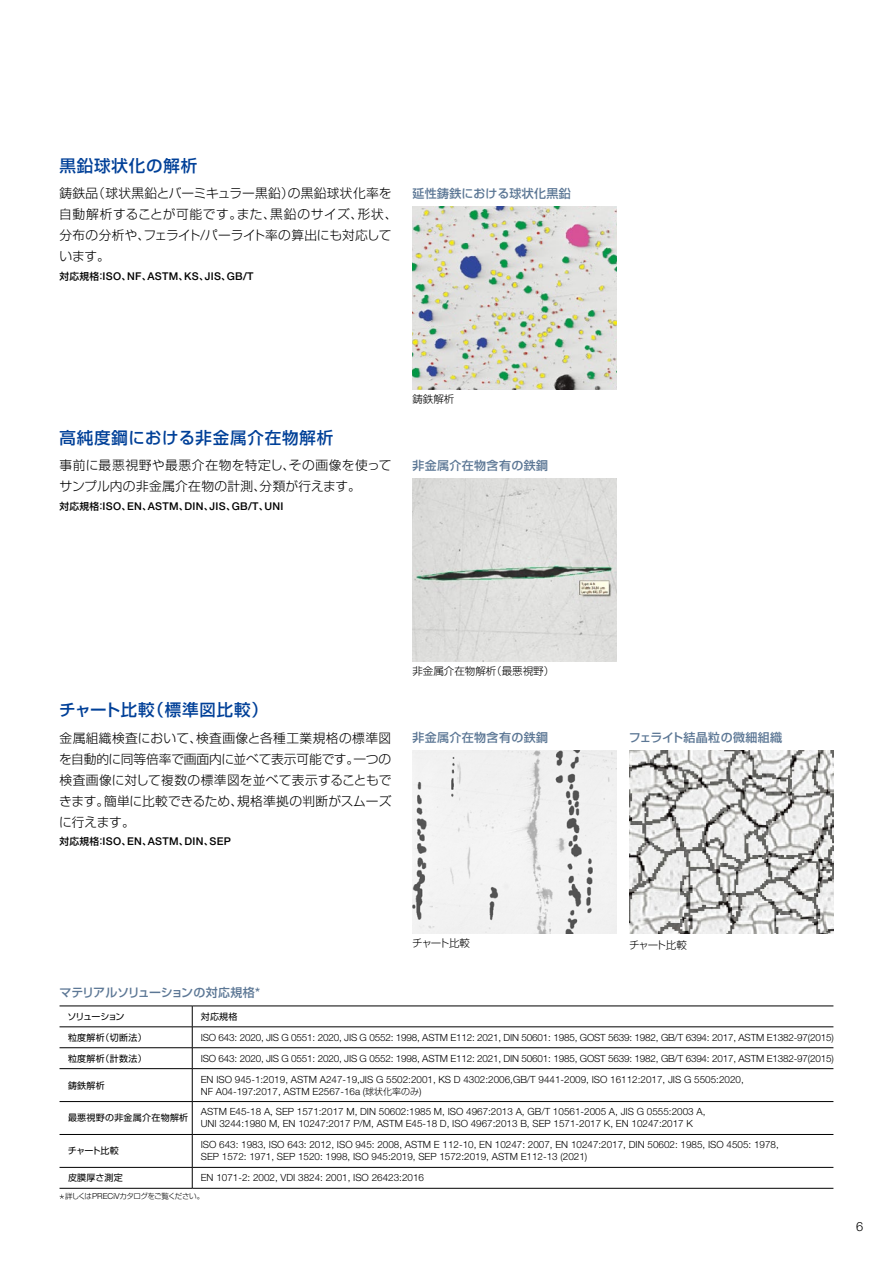
<style>
.page{position:relative;width:893px;height:1263px;background:#fff}
.page>*{position:absolute;margin:0;border:0;box-sizing:border-box;transform-origin:0 0}
.JP_Tittle_copy_11pt_17pt{font:500 16.5px "Shin Go Pro";letter-spacing:.05em;color:#004098}
.JP_Body_copy_8_5pt_14pt{font:300 12.75px/21px "Shin Go Pro";letter-spacing:.02em;color:#000}
.t1{font:300 12.75px "Helvetica Neue LT Std";color:#000}
.JP_Subhead_8pt_12pt_02{font:500 12px "Shin Go Pro";letter-spacing:.03em;color:#5c7795}
.JP_Subhead_8pt_12pt_02-2{font:500 12px "Shin Go Pro";letter-spacing:-.02em;color:#5c7795}
.JP_table_head_6_5pt_8pt{font:500 10.8px "Helvetica Neue LT Std";letter-spacing:.025em;color:#000}
.JP_photo_caption_7pt_9pt{font:300 10.5px "Shin Go Pro";color:#000}
.JP_table_6pt_8pt{font:300 9.9px/12px "Helvetica Neue LT Std";color:#000}
.JP_table_6pt_8pt-2{font:300 9.9px "Helvetica Neue LT Std";letter-spacing:-.02em;color:#000}
.JP_table_R_6pt_8pt{font:9px "Shin Go Pro";letter-spacing:.03em;color:#000}
.JP_table_R_6pt_8pt-2{font:9px "Shin Go Pro";letter-spacing:-.135em;color:#000}
.JP_table_caption_5pt_8pt{font:300 7.5px "Shin Go Pro";letter-spacing:-.085em;color:#000}
.s1{font-family:"Helvetica Neue LT Std";font-size:14.1px}
.s2{font-family:"Shin Go Pro";font-size:9.75px}
.s3{font-family:"Helvetica Neue LT Std";font-size:13.2px}
.s4{font-family:"Shin Go Pro";font-size:9px}
.s5{font-family:"Helvetica Neue LT Std";font-size:8.25px}
</style>
<div class="page">
<img style="left:412px;top:206px;width:205px;height:183px">
<img style="left:412px;top:478px;width:205px;height:183px">
<hr style="left:192px;top:1006px;width:641px;height:1px;background:#000">
<hr style="left:60px;top:1026px;width:132px;height:1px;background:#000">
<hr style="left:192px;top:1026px;width:641px;height:1px;background:#000">
<hr style="left:60px;top:1047px;width:132px;height:1px;background:#000">
<hr style="left:192px;top:1047px;width:641px;height:1px;background:#000">
<hr style="left:60px;top:1068px;width:132px;height:1px;background:#000">
<hr style="left:192px;top:1068px;width:641px;height:1px;background:#000">
<hr style="left:60px;top:1101px;width:132px;height:1px;background:#000">
<hr style="left:192px;top:1101px;width:641px;height:1px;background:#000">
<hr style="left:60px;top:1134px;width:132px;height:1px;background:#000">
<hr style="left:192px;top:1134px;width:641px;height:1px;background:#000">
<hr style="left:60px;top:1167px;width:132px;height:1px;background:#000">
<hr style="left:192px;top:1167px;width:641px;height:1px;background:#000">
<hr style="left:60px;top:1188px;width:132px;height:1px;background:#000">
<hr style="left:192px;top:1188px;width:641px;height:1px;background:#000">
<hr style="left:60px;top:1006px;width:132px;height:1px;background:#000">
<svg style="left:192px;top:1006px;width:1px;height:62px"></svg>
<hr style="left:192px;top:1069px;width:1px;height:32px;background:#000">
<hr style="left:192px;top:1102px;width:1px;height:32px;background:#000">
<hr style="left:192px;top:1135px;width:1px;height:32px;background:#000">
<svg style="left:192px;top:1167px;width:1px;height:21px"></svg>
<svg style="left:60px;top:1194px;width:4px;height:5px"></svg>
<img style="left:629px;top:750px;width:204px;height:183px">
<img style="left:412px;top:750px;width:205px;height:183px">
<p class="JP_Tittle_copy_11pt_17pt" style="left:60px;top:152px;width:139px">黒鉛球状化の解析</p>
<p class="JP_Body_copy_8_5pt_14pt" style="left:59px;top:181px;width:340px">鋳鉄品（球状黒鉛とバーミキュラー黒鉛）の黒鉛球状化率を自動解析することが可能です。また、黒鉛のサイズ、形状、分布の分析や、フェライト<span class="s1">/</span>パーライト率の算出にも対応しています。</p>
<p class="JP_table_head_6_5pt_8pt" style="left:60px;top:269px;width:196px"><span class="s2">対応規格：</span>ISO<span class="s2">、</span>NF<span class="s2">、</span>ASTM<span class="s2">、</span>KS<span class="s2">、</span>JIS<span class="s2">、</span>GB/T</p>
<p class="JP_Subhead_8pt_12pt_02" style="left:412px;top:183px;width:160px">延性鋳鉄における球状化黒鉛</p>
<p class="JP_Tittle_copy_11pt_17pt" style="left:60px;top:424px;width:275px">高純度鋼における非金属介在物解析</p>
<p class="JP_Body_copy_8_5pt_14pt" style="left:59px;top:454px;width:334px">事前に最悪視野や最悪介在物を特定し、その画像を使ってサンプル内の非金属介在物の計測、分類が行えます。</p>
<p class="JP_table_head_6_5pt_8pt" style="left:60px;top:500px;width:225px"><span class="s2">対応規格：</span>ISO<span class="s2">、</span>EN<span class="s2">、</span>ASTM<span class="s2">、</span>DIN<span class="s2">、</span>JIS<span class="s2">、</span>GB/T<span class="s2">、</span>UNI</p>
<p class="JP_photo_caption_7pt_9pt" style="left:412px;top:390px;width:43px">鋳鉄解析</p>
<p class="JP_Subhead_8pt_12pt_02" style="left:412px;top:455px;width:137px">非金属介在物含有の鉄鋼</p>
<p class="JP_Tittle_copy_11pt_17pt" style="left:59px;top:697px;width:210px">チャート比較（標準図比較）</p>
<p class="JP_Body_copy_8_5pt_14pt" style="left:59px;top:726px;width:334px;text-align:justify">金属組織検査において、検査画像と各種工業規格の標準図を自動的に同等倍率で画面内に並べて表示可能です。一つの検査画像に対して複数の標準図を並べて表示することもできます。簡単に比較できるため、規格準拠の判断がスムーズに行えます。</p>
<p class="JP_table_head_6_5pt_8pt" style="left:60px;top:835px;width:173px"><span class="s2">対応規格：</span>ISO<span class="s2">、</span>EN<span class="s2">、</span>ASTM<span class="s2">、</span>DIN<span class="s2">、</span>SEP</p>
<p class="JP_photo_caption_7pt_9pt" style="left:412px;top:662px;width:143px">非金属介在物解析（最悪視野）</p>
<p class="JP_Subhead_8pt_12pt_02" style="left:412px;top:727px;width:137px">非金属介在物含有の鉄鋼</p>
<p class="JP_Subhead_8pt_12pt_02" style="left:629px;top:727px;width:155px">フェライト結晶粒の微細組織</p>
<p class="JP_Subhead_8pt_12pt_02-2" style="left:59px;top:983px;width:202px">マテリアルソリューションの対応規格<span class="s3">*</span></p>
<p class="JP_photo_caption_7pt_9pt" style="left:412px;top:934px;width:59px">チャート比較</p>
<p class="JP_photo_caption_7pt_9pt" style="left:629px;top:936px;width:59px">チャート比較</p>
<p class="JP_table_R_6pt_8pt-2" style="left:68px;top:1009px;width:59px">ソリューション</p>
<p class="JP_table_R_6pt_8pt" style="left:201px;top:1009px;width:38px">対応規格</p>
<p class="JP_table_R_6pt_8pt" style="left:68px;top:1030px;width:80px">粒度解析（切断法）</p>
<p class="JP_table_6pt_8pt-2" style="left:201px;top:1031px;width:634px">ISO 643: 2020, JIS G 0551: 2020, JIS G 0552: 1998, ASTM E112: 2021, DIN 50601: 1985, GOST 5639: 1982, GB/T 6394: 2017, ASTM E1382-97(2015)</p>
<p class="JP_table_R_6pt_8pt" style="left:68px;top:1051px;width:80px">粒度解析（計数法）</p>
<p class="JP_table_6pt_8pt-2" style="left:201px;top:1052px;width:634px">ISO 643: 2020, JIS G 0551: 2020, JIS G 0552: 1998, ASTM E112: 2021, DIN 50601: 1985, GOST 5639: 1982, GB/T 6394: 2017, ASTM E1382-97(2015)</p>
<p class="JP_table_R_6pt_8pt" style="left:68px;top:1078px;width:38px">鋳鉄解析</p>
<p class="JP_table_6pt_8pt" style="left:201px;top:1073px;width:544px">EN ISO 945-1:2019, ASTM A247-19,JIS G 5502:2001, KS D 4302:2006,GB/T 9441-2009, ISO 16112:2017, JIS G 5505:2020,<br>NF A04-197:2017, ASTM E2567-16a (<span class="s4">球状化率のみ</span>)</p>
<p class="JP_table_R_6pt_8pt" style="left:68px;top:1110px;width:122px">最悪視野の非金属介在物解析</p>
<p class="JP_table_6pt_8pt" style="left:201px;top:1106px;width:506px">ASTM E45-18 A, SEP 1571:2017 M, DIN 50602:1985 M, ISO 4967:2013 A, GB/T 10561-2005 A, JIS G 0555:2003 A,<br>UNI 3244:1980 M, EN 10247:2017 P/M, ASTM E45-18 D, ISO 4967:2013 B, SEP 1571-2017 K, EN 10247:2017 K</p>
<p class="JP_table_R_6pt_8pt" style="left:68px;top:1143px;width:53px">チャート比較</p>
<p class="JP_table_6pt_8pt" style="left:201px;top:1138px;width:580px">ISO 643: 1983, ISO 643: 2012, ISO 945: 2008, ASTM E 112-10, EN 10247: 2007, EN 10247:2017, DIN 50602: 1985, ISO 4505: 1978,<br>SEP 1572: 1971, SEP 1520: 1998, ISO 945:2019, SEP 1572:2019, ASTM E112-13 (2021)</p>
<p class="JP_table_R_6pt_8pt" style="left:68px;top:1170px;width:56px">皮膜厚さ測定</p>
<p class="JP_table_6pt_8pt" style="left:201px;top:1171px;width:225px">EN 1071-2: 2002, VDI 3824: 2001, ISO 26423:2016</p>
<p class="JP_table_caption_5pt_8pt" style="left:65px;top:1190px;width:141px">詳しくは<span class="s5">PRECiV</span>カタログをご覧ください。</p>
<p class="t1" style="left:856px;top:1219px;width:9px">6</p>
</div>
